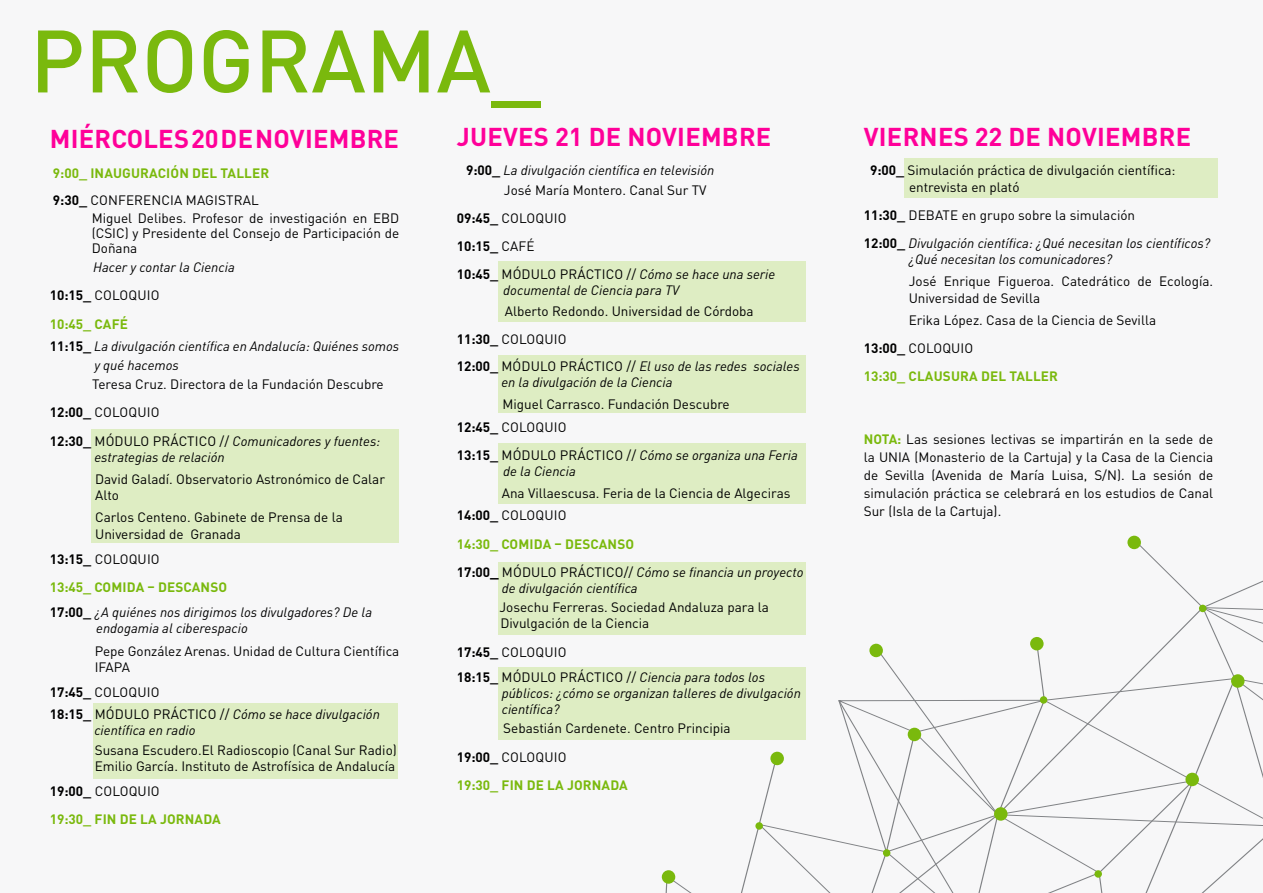
<style>
.page{position:relative;width:1263px;height:893px;background:#f7f7f8}
.page>*{position:absolute;margin:0;border:0;box-sizing:border-box;transform-origin:0 0}
.t1{font:500 87px "DIN";color:#7ab90d}
.t2{font:700 25.5px "DIN Pro";letter-spacing:.01em;color:#f09}
.t3{font:13.5px/28.2px "DIN Pro";color:#000}
.t4{font:italic 13.5px/16.2px "DIN";color:#000}
.t5{font:700 13.5px/28.2px "DIN Pro";letter-spacing:.01em;color:#7ab90d}
.s1{color:#000}
.s2{font-weight:400;color:#000}
.s3{font-family:"DIN Pro";font-weight:700;font-style:normal}
.s4{font-weight:700}
.s5{font-family:"DIN Pro";font-style:normal}
.s6{font-family:"DIN Pro";font-weight:900;font-style:normal}
.s7{font-weight:700;color:#7ab90d}
</style>
<div class="page">
<div style="left:92px;top:430px;width:307px;height:113px;background:#deedc3"></div>
<div style="left:93px;top:703px;width:305px;height:75px;background:#deedc3"></div>
<div style="left:498px;top:443px;width:308px;height:61px;background:#deedc3"></div>
<div style="left:498px;top:355px;width:308px;height:58px;background:#deedc3"></div>
<div style="left:498px;top:562px;width:307px;height:72px;background:#deedc3"></div>
<div style="left:498px;top:667px;width:307px;height:72px;background:#deedc3"></div>
<div style="left:498px;top:261px;width:308px;height:61px;background:#deedc3"></div>
<div style="left:904px;top:158px;width:314px;height:40px;background:#deedc3"></div>
<svg style="left:551px;top:545px;width:712px;height:348px"></svg>
<div style="left:661px;top:870px;width:14px;height:14px;background:#7ab90d;border-radius:50%"></div>
<div style="left:770px;top:751px;width:14px;height:14px;background:#7ab90d;border-radius:50%"></div>
<div style="left:869px;top:643px;width:14px;height:14px;background:#7ab90d;border-radius:50%"></div>
<div style="left:907px;top:727px;width:14px;height:14px;background:#7ab90d;border-radius:50%"></div>
<div style="left:994px;top:807px;width:14px;height:14px;background:#7ab90d;border-radius:50%"></div>
<div style="left:1030px;top:637px;width:14px;height:14px;background:#7ab90d;border-radius:50%"></div>
<div style="left:1185px;top:772px;width:14px;height:14px;background:#7ab90d;border-radius:50%"></div>
<div style="left:1127px;top:535px;width:14px;height:14px;background:#7ab90d;border-radius:50%"></div>
<div style="left:1231px;top:674px;width:14px;height:14px;background:#7ab90d;border-radius:50%"></div>
<div style="left:755px;top:822px;width:8px;height:8px;background:#7ab90d;border-radius:50%"></div>
<div style="left:883px;top:849px;width:7px;height:8px;background:#7ab90d;border-radius:50%"></div>
<div style="left:1094px;top:870px;width:8px;height:8px;background:#7ab90d;border-radius:50%"></div>
<div style="left:1040px;top:696px;width:7px;height:8px;background:#7ab90d;border-radius:50%"></div>
<div style="left:1199px;top:604px;width:7px;height:8px;background:#7ab90d;border-radius:50%"></div>
<h1 class="t1" style="left:30px;top:5px;width:512px">PROGRAMA_</h1>
<h2 class="t2" style="left:50px;top:122px;width:351px">MIÉRCOLES 20 DE NOVIEMBRE</h2>
<p class="t5" style="left:53px;top:159px;width:218px;line-height:27px">9:00_ INAUGURACIÓN DEL TALLER<br><span class="s1">9:30_</span> <span class="s2">CONFERENCIA MAGISTRAL</span></p>
<p class="t3" style="left:92px;top:210px;width:309px;line-height:15px;text-align:justify">Miguel Delibes. Profesor de investigación en EBD (CSIC) y Presidente del Consejo de Participación de Doñana</p>
<p class="t4" style="left:93px;top:259px;width:143px">Hacer y contar la Ciencia</p>
<p class="t5" style="left:50px;top:281px;width:111px"><span class="s1">10:15_</span> <span class="s2">COLOQUIO<br></span>10:45_ CAFÉ</p>
<p class="t4" style="left:94px;top:336px;width:306px;line-height:19.2px;text-indent:-45px"><span class="s3">11:15_</span> La divulgación científica en Andalucía: Quiénes somos y qué hacemos</p>
<p class="t3" style="left:50px;top:370px;width:335px;text-indent:42px">Teresa Cruz. Directora de la Fundación Descubre<br><span class="s4">12:00_</span> COLOQUIO</p>
<p class="t4" style="left:94px;top:432px;width:287px;text-indent:-45px"><span class="s3">12:30_</span> <span class="s5">MÓDULO PRÁCTICO //</span> Comunicadores y fuentes: estrategias de relación</p>
<p class="t3" style="left:95px;top:470px;width:291px;line-height:16.2px">David Galadí. Observatorio Astronómico de Calar<br>Alto</p>
<p class="t3" style="left:95px;top:509px;width:249px;line-height:16.2px">Carlos Centeno. Gabinete de Prensa de la<br>Universidad de Granada</p>
<p class="t5" style="left:50px;top:544px;width:179px"><span class="s1">13:15_</span> <span class="s2">COLOQUIO<br></span>13:45_ COMIDA – DESCANSO</p>
<p class="t4" style="left:96px;top:604px;width:277px;text-indent:-46px"><span class="s3">17:00_</span> ¿A quiénes nos dirigimos los divulgadores? De la endogamia al ciberespacio</p>
<p class="t3" style="left:95px;top:642px;width:306px;line-height:16.2px">Pepe González Arenas. Unidad de Cultura Científica<br>IFAPA</p>
<p class="t3" style="left:50px;top:677px;width:111px"><span class="s4">17:45_</span> COLOQUIO</p>
<p class="t4" style="left:94px;top:706px;width:287px;text-indent:-45px"><span class="s3">18:15_</span> <span class="s5">MÓDULO PRÁCTICO //</span> Cómo se hace divulgación científica en radio</p>
<p class="t3" style="left:95px;top:741px;width:304px;line-height:16.2px">Susana Escudero.El Radioscopio (Canal Sur Radio)<br>Emilio García. Instituto de Astrofísica de Andalucía</p>
<p class="t5" style="left:50px;top:776px;width:173px"><span class="s1">19:00_</span> <span class="s2">COLOQUIO<br></span>19:30_ FIN DE LA JORNADA</p>
<h2 class="t2" style="left:457px;top:119px;width:316px">JUEVES 21 DE NOVIEMBRE</h2>
<p class="t4" style="left:466px;top:162px;width:250px"><span class="s3">9:00_</span> La divulgación científica en televisión</p>
<p class="t3" style="left:457px;top:175px;width:251px;text-indent:47px">José María Montero. Canal Sur TV<br><span class="s4">09:45_</span> COLOQUIO<br><span class="s4">10:15_</span> CAFÉ</p>
<p class="t4" style="left:503px;top:266px;width:274px;text-indent:-46px"><span class="s3">10:45_</span> <span class="s5">MÓDULO PRÁCTICO //</span> Cómo se hace una serie documental de Ciencia para TV</p>
<p class="t3" style="left:457px;top:297px;width:298px;text-indent:48px">Alberto Redondo. Universidad de Córdoba<br><span class="s4">11:30_</span> COLOQUIO</p>
<p class="t4" style="left:501px;top:358px;width:300px;text-indent:-45px"><span class="s3">12:00_</span> <span class="s5">MÓDULO PRÁCTICO //</span> El uso de las redes sociales en la divulgación de la Ciencia</p>
<p class="t3" style="left:457px;top:393px;width:274px;line-height:22.2px;text-indent:46px">Miguel Carrasco. Fundación Descubre<br><span class="s4">12:45_</span> COLOQUIO</p>
<p class="t4" style="left:503px;top:447px;width:296px;text-indent:-46px"><span class="s3">13:15_</span> <span class="s5">MÓDULO PRÁCTICO //</span> Cómo se organiza una Feria de la Ciencia</p>
<p class="t3" style="left:457px;top:482px;width:335px;line-height:22.2px;text-indent:45px">Ana Villaescusa. Feria de la Ciencia de Algeciras<br><span class="s4">14:00_</span> COLOQUIO</p>
<p class="t5" style="left:457px;top:529px;width:179px">14:30_ COMIDA – DESCANSO</p>
<p class="t4" style="left:502px;top:564px;width:303px;text-indent:-45px"><span class="s3">17:00</span><span class="s6">_</span> <span class="s5">MÓDULO PRÁCTICO//</span> Cómo se financia un proyecto de divulgación científica</p>
<p class="t3" style="left:499px;top:599px;width:271px;line-height:16.2px">Josechu Ferreras. Sociedad Andaluza para la<br>Divulgación de la Ciencia</p>
<p class="t3" style="left:457px;top:637px;width:111px"><span class="s4">17:45_</span> COLOQUIO</p>
<p class="t4" style="left:502px;top:669px;width:301px;text-indent:-45px"><span class="s3">18:15_</span> <span class="s5">MÓDULO PRÁCTICO //</span> Ciencia para todos los públicos: ¿cómo se organizan talleres de divulgación científica?</p>
<p class="t3" style="left:457px;top:714px;width:275px;text-indent:46px">Sebastián Cardenete. Centro Principia<br><span class="s4">19:00_</span> COLOQUIO<br><span class="s7">19:30_ FIN DE LA JORNADA</span></p>
<h2 class="t2" style="left:864px;top:119px;width:329px">VIERNES 22 DE NOVIEMBRE</h2>
<p class="t3" style="left:909px;top:162px;width:268px;line-height:16.2px;text-indent:-39px"><span class="s4">9:00_</span> Simulación práctica de divulgación científica: entrevista en plató</p>
<p class="t3" style="left:864px;top:200px;width:273px"><span class="s4">11:30_</span> DEBATE en grupo sobre la simulación</p>
<p class="t4" style="left:909px;top:235px;width:303px;text-indent:-45px"><span class="s3">12:00_</span> Divulgación científica: ¿Qué necesitan los científicos? ¿Qué necesitan los comunicadores?</p>
<p class="t3" style="left:909px;top:273px;width:306px;line-height:16.2px">José Enrique Figueroa. Catedrático de Ecología.<br>Universidad de Sevilla</p>
<p class="t3" style="left:864px;top:305px;width:294px;text-indent:45px">Erika López. Casa de la Ciencia de Sevilla<br><span class="s4">13:00_</span> COLOQUIO<br><span class="s7">13:30_ CLAUSURA DEL TALLER</span></p>
<p class="t3" style="left:864px;top:430px;width:351px;line-height:18px;text-align:justify"><span class="s7">NOTA:</span> Las sesiones lectivas se impartirán en la sede de la UNIA (Monasterio de la Cartuja) y la Casa de la Ciencia de Sevilla (Avenida de María Luisa, S/N). La sesión de simulación práctica se celebrará en los estudios de Canal Sur (Isla de la Cartuja).</p>
</div>
